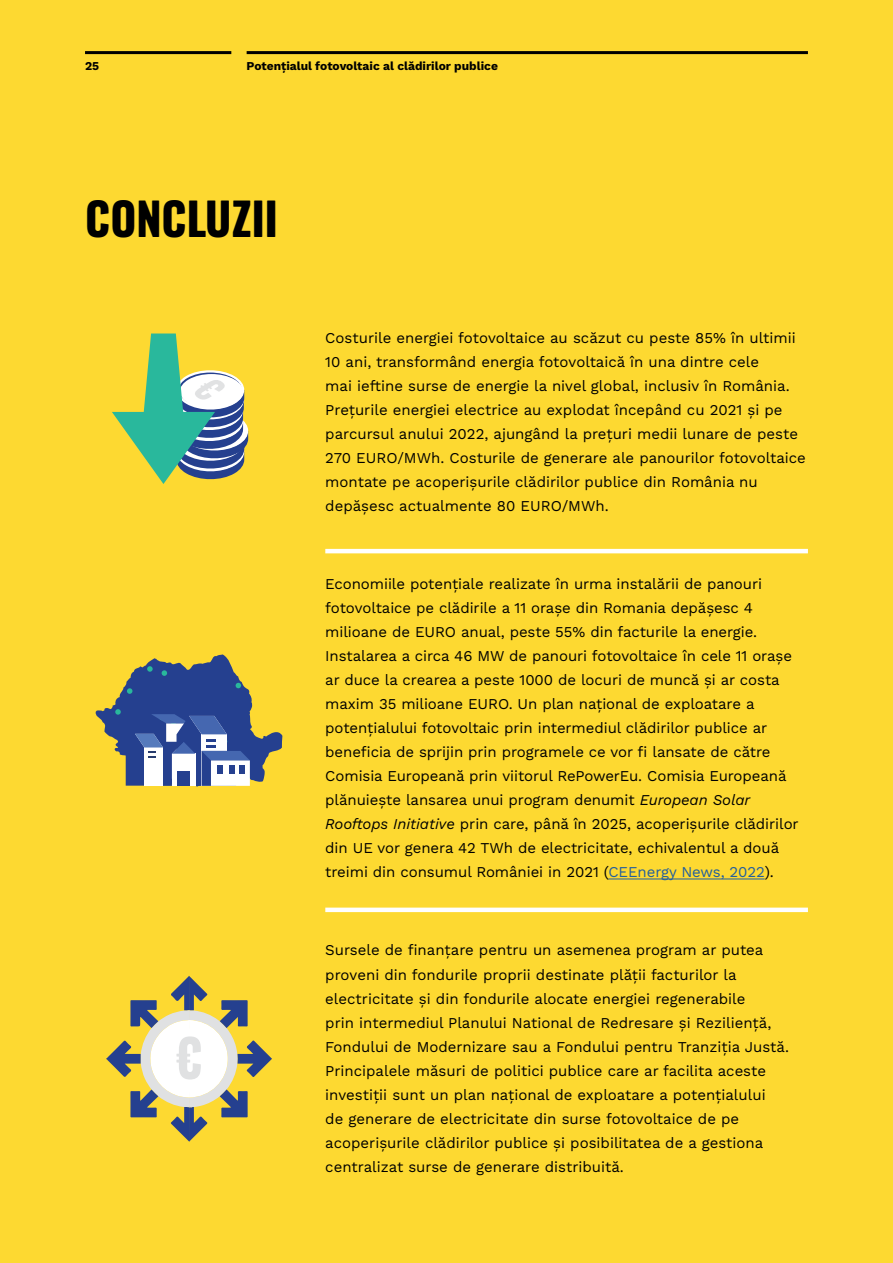
<style>
.page{position:relative;width:893px;height:1263px;background:#fdd931}
.page>*{position:absolute;margin:0;border:0;box-sizing:border-box;transform-origin:0 0}
.t1{font:45px "Zodiac Sans";color:#000}
.t2{font:15px/24px "Work Sans";color:#000}
.t3{font:700 12px "Work Sans";color:#000}
.s1{font-style:italic}
.s2{color:#215e9e}
</style>
<div class="page">
<hr style="left:247px;top:51px;width:561px;height:3px;background:#000">
<hr style="left:85px;top:51px;width:146px;height:3px;background:#000">
<hr style="left:608px;top:878px;width:157px;height:1px;background:#215e9e">
<hr style="left:325px;top:549px;width:483px;height:4px;background:#fff">
<div style="left:325px;top:907px;width:483px;height:5px;background:#fff"></div>
<svg style="left:95px;top:654px;width:187px;height:132px"></svg>
<svg style="left:112px;top:333px;width:137px;height:151px"></svg>
<svg style="left:106px;top:976px;width:166px;height:165px"></svg>
<p class="t3" style="left:85px;top:56px;width:16px">25</p>
<p class="t3" style="left:247px;top:56px;width:253px">Potențialul fotovoltaic al clădirilor publice</p>
<h1 class="t1" style="left:85px;top:195px;width:194px">CONCLUZII</h1>
<p class="t2" style="left:325px;top:326px;width:482px">Costurile energiei fotovoltaice au scăzut cu peste 85% în ultimii 10 ani, transformând energia fotovoltaică în una dintre cele<br>mai ieftine surse de energie la nivel global, inclusiv în România.<br>Prețurile energiei electrice au explodat începând cu 2021 și pe parcursul anului 2022, ajungând la prețuri medii lunare de peste 270 EURO/MWh. Costurile de generare ale panourilor fotovoltaice montate pe acoperișurile clădirilor publice din România nu depășesc actualmente 80 EURO/MWh.</p>
<p class="t2" style="left:325px;top:572px;width:475px">Economiile potențiale realizate în urma instalării de panouri fotovoltaice pe clădirile a 11 orașe din Romania depășesc 4 milioane de EURO anual, peste 55% din facturile la energie.<br>Instalarea a circa 46 MW de panouri fotovoltaice în cele 11 orașe ar duce la crearea a peste 1000 de locuri de muncă și ar costa maxim 35 milioane EURO. Un plan național de exploatare a potențialului fotovoltaic prin intermediul clădirilor publice ar beneficia de sprijin prin programele ce vor fi lansate de către Comisia Europeană prin viitorul RePowerEu. Comisia Europeană plănuiește lansarea unui program denumit <span class="s1">European Solar Rooftops Initiative</span> prin care, până în 2025, acoperișurile clădirilor din UE vor genera 42 TWh de electricitate, echivalentul a două treimi din consumul României in 2021 (<span class="s2">CEEnergy News, 2022</span>).</p>
<p class="t2" style="left:325px;top:938px;width:465px">Sursele de finanțare pentru un asemenea program ar putea proveni din fondurile proprii destinate plății facturilor la electricitate și din fondurile alocate energiei regenerabile<br>prin intermediul Planului National de Redresare și Reziliență, Fondului de Modernizare sau a Fondului pentru Tranziția Justă.<br>Principalele măsuri de politici publice care ar facilita aceste investiții sunt un plan național de exploatare a potențialului<br>de generare de electricitate din surse fotovoltaice de pe acoperișurile clădirilor publice și posibilitatea de a gestiona centralizat surse de generare distribuită.</p>
</div>
